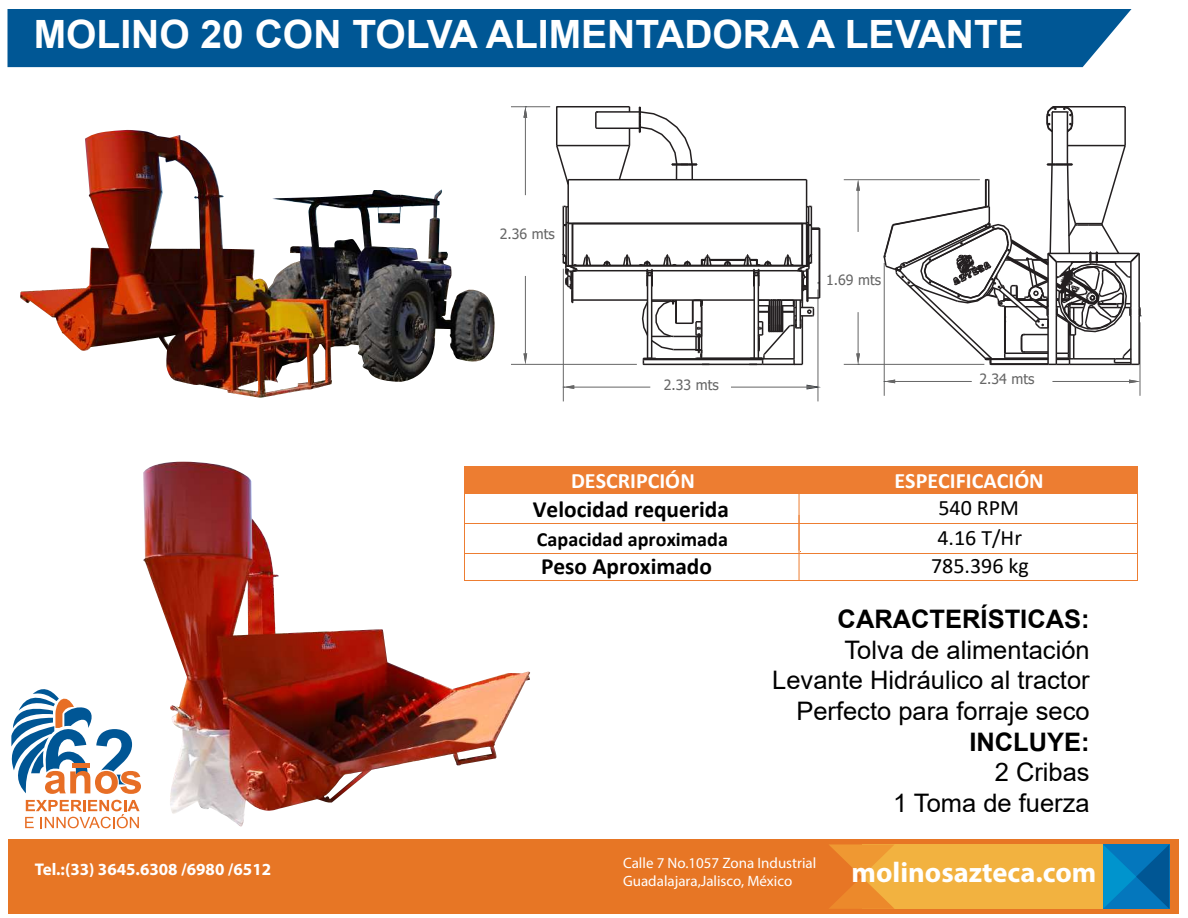
<style>
.page{position:relative;width:1188px;height:918px;background:#fff}
.page>*{position:absolute;margin:0;border:0;box-sizing:border-box;transform-origin:0 0}
.t1{font:700 39px "Arial";color:#fff}
.t2{font:700 28.5px "Myriad Pro";color:#fff}
.t3{font:25.5px/30.6px "Arial";color:#000;text-align:right}
.t4{font:700 25.5px "Arial";color:#000}
.t5{font:700 23.25px "Calibri";color:#000}
.t6{font:700 22.05px "Calibri";color:#fff}
.t7{font:22.05px "Calibri";color:#000}
.t8{font:700 20.1px "Calibri";color:#000}
.t9{font:700 16.95px "Myriad Pro";color:#fff}
.t10{font:15px/18px "Myriad Pro";color:#fff}
.t11{font:14.1px "Tahoma";color:#666}
</style>
<div class="page">
<div style="left:8px;top:839px;width:1171px;height:75px;background:#e77625"></div>
<div style="left:862px;top:844px;width:247px;height:65px;background:#f2b240"></div>
<svg style="left:1103px;top:844px;width:66px;height:65px;background:#0176b6"></svg>
<svg style="left:829px;top:844px;width:65px;height:65px"></svg>
<div style="left:470px;top:467px;width:326px;height:26px;background:#ed7d31"></div>
<div style="left:801px;top:467px;width:336px;height:26px;background:#ed7d31"></div>
<hr style="left:465px;top:466px;width:336px;height:1px;background:#ed7d31">
<hr style="left:802px;top:466px;width:335px;height:1px;background:#ed7d31">
<hr style="left:465px;top:493px;width:336px;height:1px;background:#ed7d31">
<hr style="left:802px;top:493px;width:335px;height:1px;background:#ed7d31">
<hr style="left:465px;top:523px;width:336px;height:1px;background:#ed7d31">
<hr style="left:802px;top:523px;width:335px;height:1px;background:#ed7d31">
<hr style="left:465px;top:553px;width:336px;height:1px;background:#ed7d31">
<hr style="left:802px;top:553px;width:335px;height:1px;background:#ed7d31">
<svg style="left:1137px;top:466px;width:1px;height:85px"></svg>
<hr style="left:799px;top:485px;width:1px;height:66px;background:#ed7d31">
<hr style="left:465px;top:581px;width:336px;height:1px;background:#ed7d31">
<hr style="left:801px;top:581px;width:336px;height:1px;background:#ed7d31">
<hr style="left:1137px;top:551px;width:1px;height:30px;background:#ed7d31">
<hr style="left:799px;top:515px;width:1px;height:65px;background:#ed7d31">
<div style="left:8px;top:9px;width:1124px;height:58px;background:#005795"></div>
<img style="left:143px;top:462px;width:387px;height:365px">
<img style="left:20px;top:130px;width:475px;height:268px">
<hr style="left:844px;top:179px;width:135px;height:1px;background:#666">
<hr style="left:844px;top:364px;width:140px;height:1px;background:#666">
<hr style="left:858px;top:191px;width:1px;height:40px;background:#666">
<hr style="left:858px;top:313px;width:1px;height:40px;background:#666">
<hr style="left:818px;top:290px;width:1px;height:111px;background:#666">
<hr style="left:563px;top:269px;width:1px;height:132px;background:#666">
<hr style="left:731px;top:387px;width:76px;height:1px;background:#666">
<hr style="left:574px;top:387px;width:76px;height:1px;background:#666">
<hr style="left:511px;top:364px;width:125px;height:1px;background:#666">
<hr style="left:511px;top:106px;width:39px;height:1px;background:#666">
<hr style="left:525px;top:276px;width:1px;height:77px;background:#666">
<hr style="left:525px;top:118px;width:1px;height:77px;background:#666">
<hr style="left:1140px;top:323px;width:1px;height:72px;background:#666">
<hr style="left:884px;top:263px;width:1px;height:132px;background:#666">
<hr style="left:1053px;top:381px;width:76px;height:1px;background:#666">
<hr style="left:895px;top:381px;width:76px;height:1px;background:#666">
<svg style="left:856px;top:180px;width:4px;height:11px"></svg>
<svg style="left:856px;top:353px;width:4px;height:12px"></svg>
<svg style="left:807px;top:385px;width:11px;height:4px"></svg>
<svg style="left:563px;top:385px;width:11px;height:4px"></svg>
<svg style="left:524px;top:353px;width:3px;height:11px"></svg>
<svg style="left:524px;top:106px;width:3px;height:12px"></svg>
<svg style="left:1129px;top:380px;width:11px;height:3px"></svg>
<svg style="left:884px;top:380px;width:11px;height:3px"></svg>
<hr style="left:557px;top:145px;width:72px;height:1px;background:#231f20">
<hr style="left:557px;top:106px;width:72px;height:1px;background:#231f20">
<hr style="left:556px;top:107px;width:1px;height:39px;background:#231f20">
<svg style="left:556px;top:144px;width:14px;height:39px"></svg>
<svg style="left:617px;top:129px;width:14px;height:52px"></svg>
<hr style="left:598px;top:128px;width:41px;height:1px;background:#231f20">
<hr style="left:598px;top:111px;width:41px;height:2px;background:#231f20">
<svg style="left:595px;top:111px;width:4px;height:18px"></svg>
<svg style="left:638px;top:106px;width:60px;height:73px"></svg>
<hr style="left:702px;top:357px;width:52px;height:2px;background:#231f20">
<hr style="left:710px;top:260px;width:35px;height:1px;background:#231f20">
<hr style="left:652px;top:270px;width:102px;height:1px;background:#231f20">
<hr style="left:576px;top:270px;width:71px;height:1px;background:#231f20">
<hr style="left:806px;top:180px;width:1px;height:43px;background:#231f20">
<hr style="left:568px;top:179px;width:239px;height:1px;background:#231f20">
<hr style="left:567px;top:180px;width:2px;height:43px;background:#231f20">
<hr style="left:643px;top:359px;width:120px;height:1px;background:#231f20">
<hr style="left:643px;top:364px;width:120px;height:1px;background:#231f20">
<hr style="left:710px;top:259px;width:35px;height:1px;background:#231f20">
<hr style="left:573px;top:223px;width:229px;height:1px;background:#231f20">
<hr style="left:573px;top:265px;width:229px;height:1px;background:#231f20">
<hr style="left:652px;top:299px;width:102px;height:2px;background:#231f20">
<hr style="left:573px;top:299px;width:75px;height:2px;background:#231f20">
<hr style="left:651px;top:286px;width:1px;height:72px;background:#231f20">
<hr style="left:647px;top:286px;width:1px;height:72px;background:#231f20">
<svg style="left:641px;top:298px;width:70px;height:67px"></svg>
<svg style="left:701px;top:254px;width:12px;height:13px"></svg>
<svg style="left:602px;top:260px;width:10px;height:7px"></svg>
<svg style="left:722px;top:261px;width:11px;height:6px"></svg>
<svg style="left:622px;top:254px;width:31px;height:33px"></svg>
<svg style="left:662px;top:254px;width:31px;height:13px"></svg>
<svg style="left:742px;top:204px;width:78px;height:161px"></svg>
<svg style="left:562px;top:204px;width:30px;height:100px"></svg>
<hr style="left:1052px;top:106px;width:73px;height:1px;background:#231f20">
<hr style="left:1124px;top:107px;width:2px;height:39px;background:#231f20">
<svg style="left:1046px;top:106px;width:28px;height:28px"></svg>
<hr style="left:1051px;top:112px;width:2px;height:52px;background:#231f20">
<hr style="left:1067px;top:112px;width:1px;height:52px;background:#231f20">
<svg style="left:882px;top:144px;width:259px;height:222px"></svg>
<svg style="left:25px;top:800px;width:115px;height:28px"></svg>
<svg style="left:11px;top:689px;width:130px;height:105px"></svg>
<h1 class="t1" style="left:34px;top:6px;width:992px">MOLINO 20 CON TOLVA ALIMENTADORA A LEVANTE</h1>
<p class="t11" style="left:500px;top:224px;width:56px">2.36 mts</p>
<p class="t11" style="left:664px;top:375px;width:57px">2.33 mts</p>
<p class="t11" style="left:826px;top:270px;width:57px">1.69 mts</p>
<p class="t11" style="left:979px;top:369px;width:57px">2.34 mts</p>
<p class="t6" style="left:571px;top:465px;width:125px">DESCRIPCIÓN</p>
<p class="t6" style="left:895px;top:465px;width:151px">ESPECIFICACIÓN</p>
<p class="t5" style="left:533px;top:493px;width:198px">Velocidad requerida</p>
<p class="t7" style="left:938px;top:492px;width:82px">540 RPM</p>
<p class="t8" style="left:537px;top:525px;width:193px">Capacidad aproximada</p>
<p class="t7" style="left:937px;top:522px;width:86px">4.16 T/Hr</p>
<p class="t5" style="left:541px;top:550px;width:172px">Peso Aproximado</p>
<p class="t7" style="left:931px;top:550px;width:99px">785.396 kg</p>
<p class="t4" style="left:838px;top:601px;width:254px">CARACTERÍSTICAS:</p>
<p class="t3" style="left:772px;top:634px;width:319px">Tolva de alimentación<br>Levante Hidráulico al tractor<br>Perfecto para forraje seco</p>
<p class="t4" style="left:969px;top:724px;width:122px">INCLUYE:</p>
<p class="t3" style="left:893px;top:757px;width:198px">2 Cribas<br>1 Toma de fuerza</p>
<p class="t10" style="left:623px;top:854px;width:195px">Calle 7 No.1057 Zona Industrial<br>Guadalajara,Jalisco, México</p>
<p class="t9" style="left:35px;top:858px;width:238px">Tel.:(33) 3645.6308 /6980 /6512</p>
<p class="t2" style="left:852px;top:854px;width:246px">molinosazteca.com</p>
</div>
